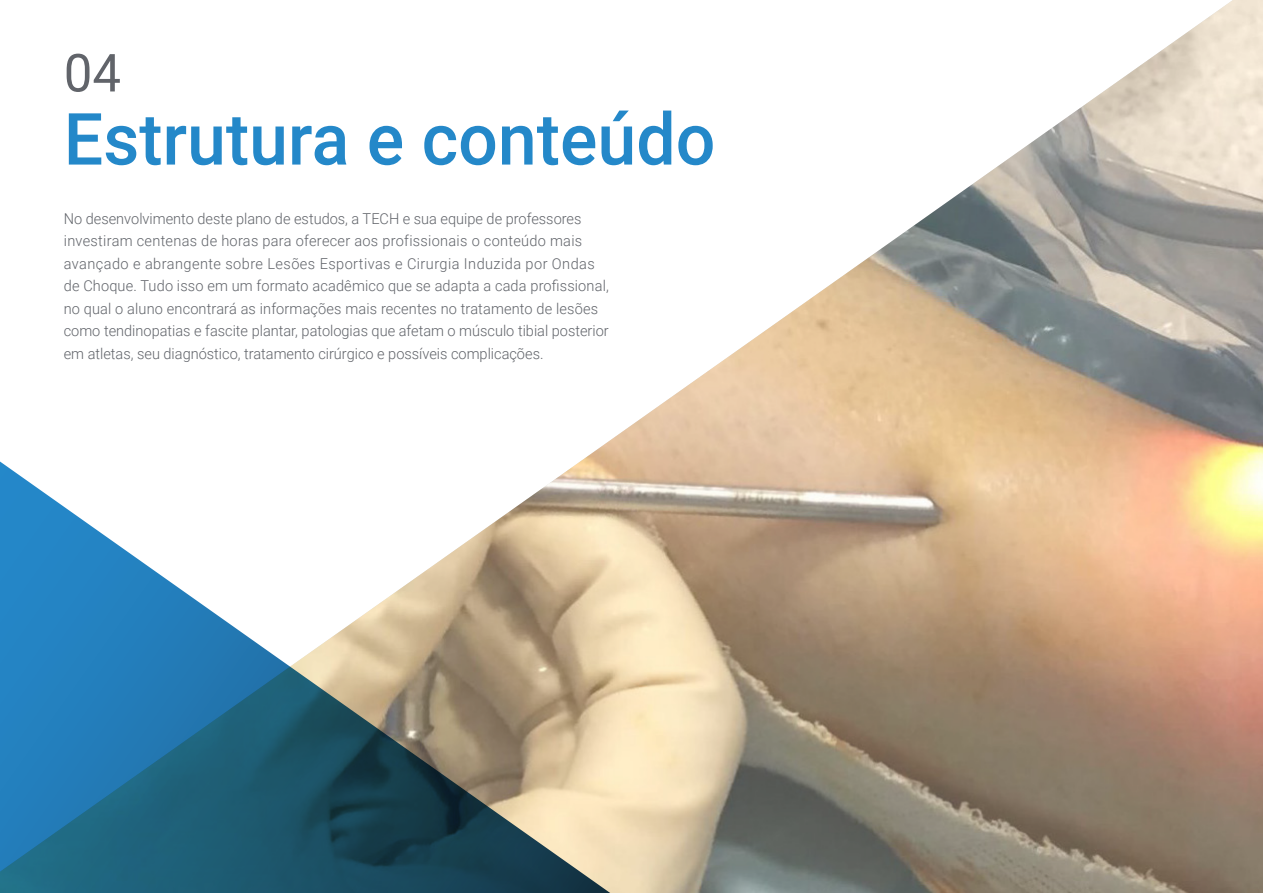
<style>
.page{position:relative;width:1263px;height:893px;background:#fff}
.page>*{position:absolute;margin:0;border:0;box-sizing:border-box;transform-origin:0 0}
.t1{font:500 72px "Roboto";color:#2488c9}
.t2{font:52.5px "Roboto";color:#61646a}
.t3{font:300 15px/22.5px "Roboto";letter-spacing:.01em;color:#61646a}
</style>
<div class="page">
<img style="left:602px;top:0;width:661px;height:893px">
<svg style="left:0;top:446px;width:640px;height:447px"></svg>
<h2 class="t2" style="left:64px;top:36px;width:59px">04</h2>
<h1 class="t1" style="left:64px;top:89px;width:653px">Estrutura e conteúdo</h1>
<p class="t3" style="left:64px;top:207px;width:547px">No desenvolvimento deste plano de estudos, a TECH e sua equipe de professores investiram centenas de horas para oferecer aos profissionais o conteúdo mais avançado e abrangente sobre Lesões Esportivas e Cirurgia Induzida por Ondas de Choque. Tudo isso em um formato acadêmico que se adapta a cada profissional, no qual o aluno encontrará as informações mais recentes no tratamento de lesões como tendinopatias e fascite plantar, patologias que afetam o músculo tibial posterior em atletas, seu diagnóstico, tratamento cirúrgico e possíveis complicações.</p>
</div>
